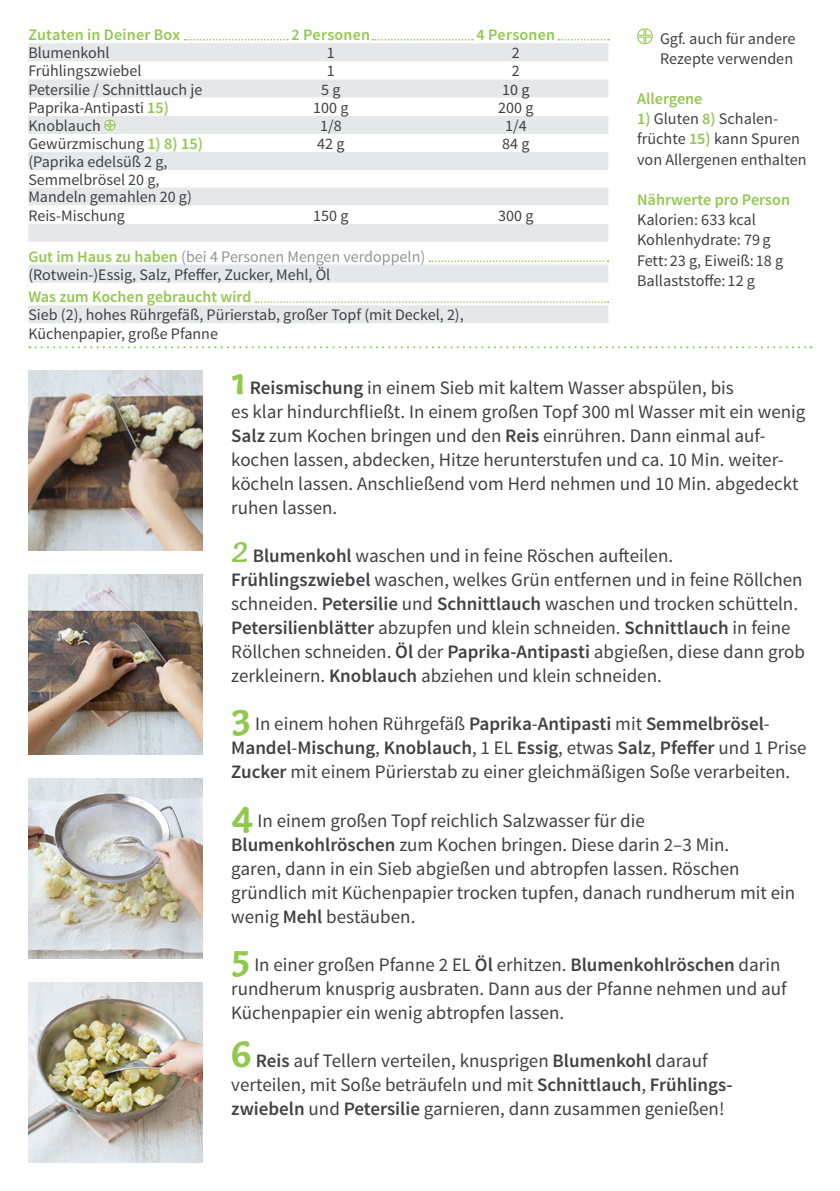
<style>
.page{position:relative;width:840px;height:1191px;background:#fff}
.page>*{position:absolute;margin:0;border:0;box-sizing:border-box;transform-origin:0 0}
.FRONT___BACK_Running{font:19px/24px "Source Sans Pro";color:#414042}
.BACK_Text_next_to_ta{font:16.2px/20.2px "Source Sans Pro";color:#414042}
.BACK_Text_next_to_ta-2{font:600 16.2px "Source Sans Pro";color:#91c84e}
.BACK_Table_Content_L{font:16px "Source Sans Pro";color:#414042}
.BACK_Table_Content_C{font:16px "Source Sans Pro";color:#414042}
.BACK_Table_Content_C-2{font:16px "Source Sans Pro";color:#939598}
.BACK_Table_Header_CE{font:600 16px "Source Sans Pro";letter-spacing:.015em;color:#91c84e}
.BACK_Table_Content_L-2{font:600 16px "Source Sans Pro";color:#91c84e}
.s1{font-weight:600;font-size:16.2px;color:#91c84e}
.s2{font-weight:600;color:#91c84e}
.s3{font-family:"Capucine Basic";font-weight:700;font-size:40px;color:#91c84e}
.s4{font-weight:600}
.s5{font-family:"Capucine Basic";font-style:italic;font-size:40px;color:#91c84e}
</style>
<div class="page">
<div style="left:556px;top:38px;width:61px;height:12px;background:#000;opacity:.2"></div>
<svg style="left:558px;top:39px;width:50px;height:1px"></svg>
<div style="left:182px;top:38px;width:114px;height:12px;background:#000;opacity:.2"></div>
<svg style="left:184px;top:39px;width:104px;height:1px"></svg>
<div style="left:370px;top:38px;width:111px;height:12px;background:#000;opacity:.2"></div>
<svg style="left:372px;top:39px;width:101px;height:1px"></svg>
<img style="left:28px;top:982px;width:175px;height:180px">
<img style="left:28px;top:778px;width:175px;height:180px">
<img style="left:28px;top:574px;width:175px;height:180px">
<img style="left:28px;top:370px;width:175px;height:180px">
<svg style="left:29px;top:346px;width:782px;height:2px"></svg>
<svg style="left:637px;top:28px;width:16px;height:17px"></svg>
<svg style="left:28px;top:43px;width:580px;height:55px;fill:#e6e7e8"></svg>
<svg style="left:28px;top:116px;width:580px;height:207px;fill:#e7e8e9"></svg>
<svg style="left:103px;top:119px;width:13px;height:12px"></svg>
<svg style="left:429px;top:260px;width:179px;height:2px"></svg>
<svg style="left:255px;top:301px;width:353px;height:2px"></svg>
<p class="BACK_Table_Header_CE" style="left:28px;top:25px;width:153px">Zutaten in Deiner Box</p>
<p class="BACK_Table_Header_CE" style="left:291px;top:25px;width:80px">2 Personen</p>
<p class="BACK_Table_Header_CE" style="left:476px;top:25px;width:80px">4 Personen</p>
<p class="BACK_Table_Content_L" style="left:28px;top:43px;width:83px">Blumenkohl</p>
<p class="BACK_Table_Content_C" style="left:327px;top:43px;width:9px">1</p>
<p class="BACK_Table_Content_C" style="left:511px;top:43px;width:9px">2</p>
<p class="BACK_Table_Content_L" style="left:28px;top:61px;width:115px">Frühlingszwiebel</p>
<p class="BACK_Table_Content_C" style="left:327px;top:61px;width:9px">1</p>
<p class="BACK_Table_Content_C" style="left:511px;top:61px;width:9px">2</p>
<p class="BACK_Table_Content_L" style="left:28px;top:79px;width:175px">Petersilie / Schnittlauch je</p>
<p class="BACK_Table_Content_C" style="left:321px;top:79px;width:21px">5 g</p>
<p class="BACK_Table_Content_C" style="left:502px;top:79px;width:29px">10 g</p>
<p class="BACK_Table_Content_L" style="left:28px;top:98px;width:142px">Paprika-Antipasti <span class="s1">15)</span></p>
<p class="BACK_Table_Content_C" style="left:313px;top:97px;width:37px">100 g</p>
<p class="BACK_Table_Content_C" style="left:498px;top:97px;width:37px">200 g</p>
<p class="BACK_Table_Content_L" style="left:28px;top:116px;width:74px">Knoblauch</p>
<p class="BACK_Table_Content_C" style="left:320px;top:116px;width:23px">1/8</p>
<p class="BACK_Table_Content_C" style="left:505px;top:116px;width:23px">1/4</p>
<p class="BACK_Table_Content_L" style="left:28px;top:134px;width:176px">Gewürzmischung <span class="s1">1) 8) 15)</span></p>
<p class="BACK_Table_Content_C" style="left:317px;top:134px;width:29px">42 g</p>
<p class="BACK_Table_Content_C" style="left:502px;top:134px;width:29px">84 g</p>
<p class="BACK_Table_Content_L" style="left:28px;top:152px;width:140px">(Paprika edelsüß 2 g,</p>
<p class="BACK_Table_Content_L" style="left:28px;top:169px;width:133px">Semmelbrösel 20 g,</p>
<p class="BACK_Table_Content_L" style="left:28px;top:187px;width:165px">Mandeln gemahlen 20 g)</p>
<p class="BACK_Table_Content_L" style="left:28px;top:205px;width:98px">Reis-Mischung</p>
<p class="BACK_Table_Content_C" style="left:313px;top:205px;width:37px">150 g</p>
<p class="BACK_Table_Content_C" style="left:498px;top:205px;width:37px">300 g</p>
<p class="BACK_Table_Content_C-2" style="left:28px;top:246px;width:398px"><span class="s2">Gut im Haus zu haben</span> (bei 4 Personen Mengen verdoppeln)</p>
<p class="BACK_Table_Content_C" style="left:28px;top:264px;width:303px">(Rotwein-)Essig, Salz, Pfeffer, Zucker, Mehl, Öl</p>
<p class="BACK_Table_Content_L-2" style="left:28px;top:287px;width:224px">Was zum Kochen gebraucht wird</p>
<p class="BACK_Table_Content_L" style="left:28px;top:305px;width:436px">Sieb (2), hohes Rührgefäß, Pürierstab, großer Topf (mit Deckel, 2),</p>
<p class="BACK_Table_Content_L" style="left:28px;top:323px;width:191px">Küchenpapier, große Pfanne</p>
<p class="FRONT___BACK_Running" style="left:231px;top:376px;width:575px"><span class="s3">1</span> <span class="s4">Reismischung</span> in einem Sieb mit kaltem Wasser abspülen, bis<br>es klar hindurchfließt. In einem großen Topf 300 ml Wasser mit ein wenig <span class="s4">Salz</span> zum Kochen bringen und den <span class="s4">Reis</span> einrühren. Dann einmal auf&shy;kochen lassen, abdecken, Hitze herunterstufen und ca. 10 Min. weiter&shy;köcheln lassen. Anschließend vom Herd nehmen und 10 Min. abgedeckt ruhen lassen.</p>
<p class="FRONT___BACK_Running" style="left:231px;top:544px;width:575px"><span class="s5">2</span> <span class="s4">Blumenkohl</span> waschen und in feine Röschen aufteilen.<br><span class="s4">Frühlingszwiebel</span> waschen, welkes Grün entfernen und in feine Röllchen schneiden. <span class="s4">Petersilie</span> und <span class="s4">Schnittlauch</span> waschen und trocken schütteln.<br><span class="s4">Petersilienblätter</span> abzupfen und klein schneiden. <span class="s4">Schnittlauch</span> in feine Röllchen schneiden. <span class="s4">Öl</span> der <span class="s4">Paprika-Antipasti</span> abgießen, diese dann grob zerkleinern. <span class="s4">Knoblauch</span> abziehen und klein schneiden.</p>
<p class="FRONT___BACK_Running" style="left:231px;top:712px;width:576px"><span class="s3">3</span> In einem hohen Rührgefäß <span class="s4">Paprika</span>-<span class="s4">Antipasti</span> mit <span class="s4">Semmelbrösel</span>-<br><span class="s4">Mandel</span>-<span class="s4">Mischung</span>, <span class="s4">Knoblauch</span>, 1 EL <span class="s4">Essig</span>, etwas <span class="s4">Salz</span>, <span class="s4">Pfeffer</span> und 1 Prise<br><span class="s4">Zucker</span> mit einem Pürierstab zu einer gleichmäßigen Soße verarbeiten.</p>
<p class="FRONT___BACK_Running" style="left:231px;top:808px;width:565px"><span class="s3">4</span> In einem großen Topf reichlich Salzwasser für die <span class="s4">Blumenkohlröschen</span> zum Kochen bringen. Diese darin 2–3 Min.<br>garen, dann in ein Sieb abgießen und abtropfen lassen. Röschen gründlich mit Küchenpapier trocken tupfen, danach rundherum mit ein wenig <span class="s4">Mehl</span> bestäuben.</p>
<p class="FRONT___BACK_Running" style="left:231px;top:952px;width:556px"><span class="s3">5</span> In einer großen Pfanne 2 EL <span class="s4">Öl</span> erhitzen. <span class="s4">Blumenkohlröschen</span> darin rundherum knusprig ausbraten. Dann aus der Pfanne nehmen und auf<br>Küchenpapier ein wenig abtropfen lassen.</p>
<p class="FRONT___BACK_Running" style="left:231px;top:1048px;width:502px"><span class="s3">6</span> <span class="s4">Reis</span> auf Tellern verteilen, knusprigen <span class="s4">Blumenkohl</span> darauf verteilen, mit Soße beträufeln und mit <span class="s4">Schnittlauch</span>, <span class="s4">Frühlings&shy;zwiebeln</span> und <span class="s4">Petersilie</span> garnieren, dann zusammen genießen!</p>
<p class="BACK_Text_next_to_ta" style="left:659px;top:29px;width:137px">Ggf. auch für andere<br>Rezepte verwenden</p>
<p class="BACK_Text_next_to_ta-2" style="left:636px;top:88px;width:67px">Allergene</p>
<p class="BACK_Text_next_to_ta" style="left:636px;top:109px;width:171px"><span class="s2">1)</span> Gluten <span class="s2">8)</span> Schalen&shy;früchte <span class="s2">15)</span> kann Spuren von Allergenen enthalten</p>
<p class="BACK_Text_next_to_ta-2" style="left:636px;top:189px;width:154px">Nährwerte pro Person</p>
<p class="BACK_Text_next_to_ta" style="left:636px;top:210px;width:120px">Kalorien: 633 kcal</p>
<p class="BACK_Text_next_to_ta" style="left:636px;top:230px;width:148px">Kohlenhydrate: 79g<br>Fett: 23 g, Eiweiß: 18 g</p>
<p class="BACK_Text_next_to_ta" style="left:636px;top:271px;width:119px">Ballaststoffe: 12 g</p>
</div>
